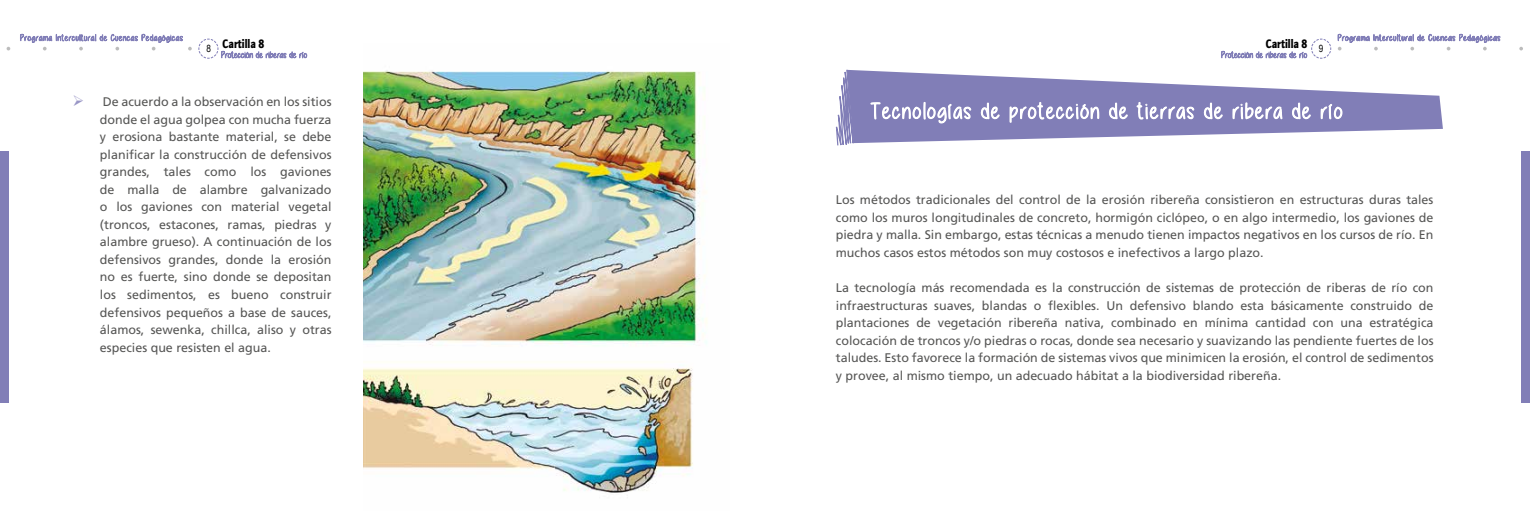
<style>
.page{position:relative;width:1530px;height:532px;background:#fff}
.page>*{position:absolute;margin:0;border:0;box-sizing:border-box;transform-origin:0 0}
.t1{font:900 12.62px "Quay Sans EF";color:#000;scale:.8 1}
.t2{font:12.5px/17.5px "Frutiger LT Std";color:#575756;text-align:justify}
.t3{font:10px "Arial Narrow";color:#000}
</style>
<div class="page">
<svg style="left:198px;top:38px;width:109px;height:21px"></svg>
<svg style="left:1519px;top:47px;width:4px;height:3px"></svg>
<div style="left:1521px;top:151px;width:9px;height:252px;background:#817eb7"></div>
<div style="left:0;top:151px;width:9px;height:252px;background:#817eb7"></div>
<svg style="left:20px;top:33px;width:172px;height:18px"></svg>
<img style="left:363px;top:70px;width:344px;height:423px">
<svg style="left:863px;top:70px;width:340px;height:73px;fill:#817eb7"></svg>
<svg style="left:835px;top:69px;width:28px;height:77px"></svg>
<svg style="left:869px;top:70px;width:103px;height:73px;background:#9390c1"></svg>
<svg style="left:980px;top:101px;width:20px;height:42px"></svg>
<svg style="left:1008px;top:73px;width:92px;height:65px;background:#9795c4"></svg>
<svg style="left:1108px;top:101px;width:21px;height:42px"></svg>
<svg style="left:1135px;top:70px;width:60px;height:68px"></svg>
<svg style="left:1203px;top:33px;width:298px;height:102px"></svg>
<p class="t1" style="left:206px;top:36px;width:74px"><sub>8</sub> Cartilla 8</p>
<p class="t3" style="left:1319px;top:41px;width:6px">9</p>
<p class="t1" style="left:1266px;top:36px;width:54px">Cartilla 8</p>
<p class="t2" style="left:100px;top:93px;width:233px">De acuerdo a la observación en los sitios donde el agua golpea con mucha fuerza y erosiona bastante material, se debe planificar la construcción de defensivos grandes, tales como los gaviones de malla de alambre galvanizado o los gaviones con material vegetal (troncos, estacones, ramas, piedras y alambre grueso). A continuación de los defensivos grandes, donde la erosión no es fuerte, sino donde se depositan los sedimentos, es bueno construir defensivos pequeños a base de sauces, álamos, sewenka, chillca, aliso y otras especies que resisten el agua.</p>
<p class="t2" style="left:836px;top:191px;width:599px">Los métodos tradicionales del control de la erosión ribereña consistieron en estructuras duras tales como los muros longitudinales de concreto, hormigón ciclópeo, o en algo intermedio, los gaviones de piedra y malla. Sin embargo, estas técnicas a menudo tienen impactos negativos en los cursos de río. En muchos casos estos métodos son muy costosos e inefectivos a largo plazo.</p>
<p class="t2" style="left:836px;top:279px;width:599px">La tecnología más recomendada es la construcción de sistemas de protección de riberas de río con infraestructuras suaves, blandas o flexibles. Un defensivo blando esta básicamente construido de plantaciones de vegetación ribereña nativa, combinado en mínima cantidad con una estratégica colocación de troncos y/o piedras o rocas, donde sea necesario y suavizando las pendiente fuertes de los taludes. Esto favorece la formación de sistemas vivos que minimicen la erosión, el control de sedimentos y provee, al mismo tiempo, un adecuado hábitat a la biodiversidad ribereña.</p>
</div>
